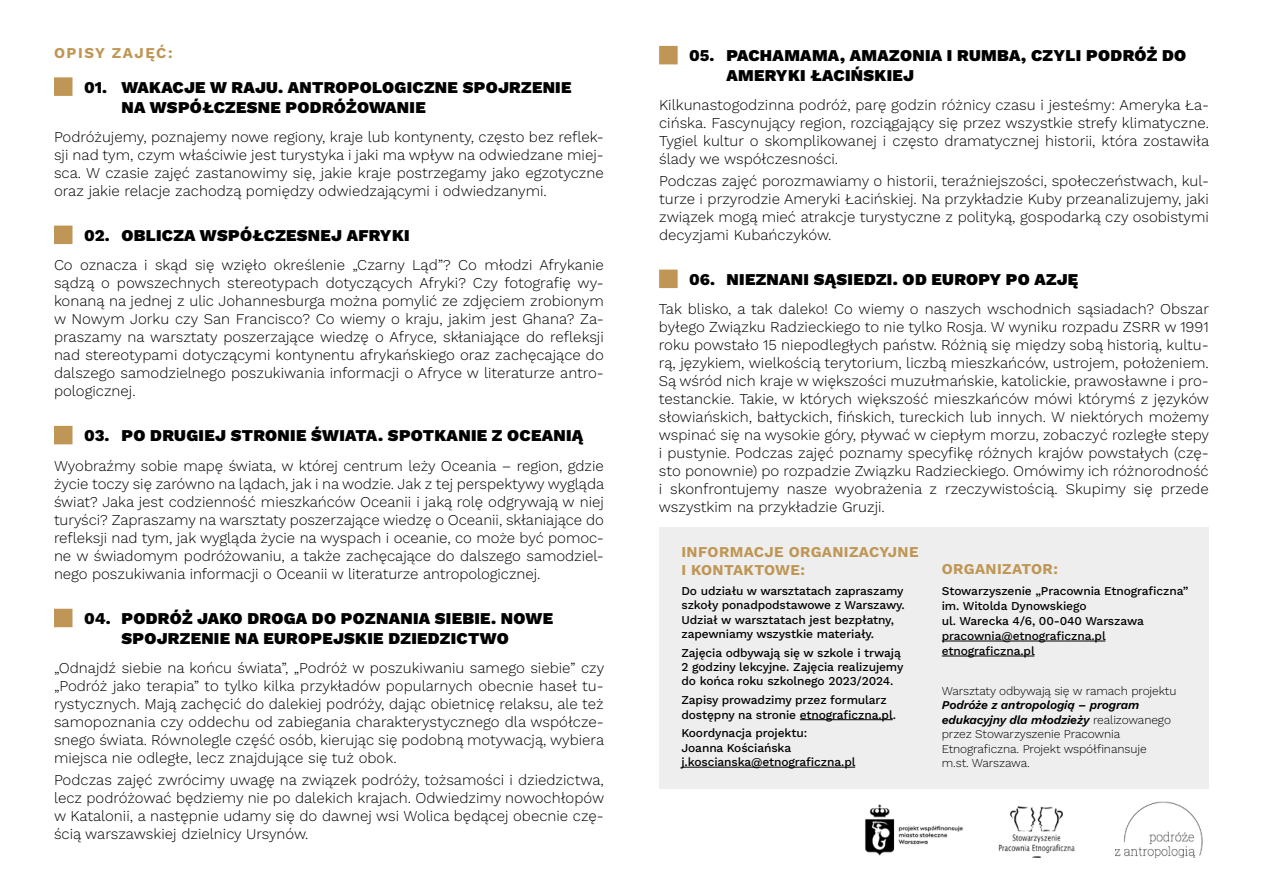
<style>
.page{position:relative;width:1263px;height:893px;background:#fff}
.page>*{position:absolute;margin:0;border:0;box-sizing:border-box;transform-origin:0 0}
.t1{font:900 16.5px/19.8px "Work Sans";letter-spacing:.02em;color:#000}
.t2{font:800 16.5px "Work Sans";color:#000}
.t3{font:300 15px/18px "Work Sans";color:#000;text-align:justify}
.t4{font:700 15px/18px "Work Sans";letter-spacing:.025em;color:#bf9654}
.t5{font:700 15px "Work Sans";letter-spacing:.1em;color:#bf9654}
.t6{font:500 12px/14.4px "Work Sans";letter-spacing:-.01em;color:#000}
.t7{font:300 12px/14.4px "Work Sans";letter-spacing:-.01em;color:#000}
.t8{font:500 12px "Work Sans";letter-spacing:-.01em;color:#020203}
.s1{font-weight:800}
.s2{font-weight:600;font-style:italic}
</style>
<div class="page">
<div style="left:659px;top:527px;width:550px;height:262px;background:#eee"></div>
<hr style="left:800px;top:719px;width:93px;height:1px;background:#000">
<hr style="left:681px;top:767px;width:174px;height:1px;background:#000">
<div style="left:54px;top:77px;width:18px;height:19px;background:#bf9656;border:8px solid #bf9656"></div>
<div style="left:54px;top:226px;width:18px;height:18px;background:#bf9656"></div>
<div style="left:54px;top:426px;width:18px;height:18px;background:#bf9656"></div>
<div style="left:54px;top:609px;width:18px;height:18px;background:#bf9656"></div>
<div style="left:659px;top:46px;width:19px;height:18px;background:#bf9656;border:8px solid #bf9656"></div>
<div style="left:659px;top:270px;width:19px;height:18px;background:#bf9656;border:8px solid #bf9656"></div>
<hr style="left:942px;top:641px;width:163px;height:1px;background:#020203">
<hr style="left:942px;top:656px;width:92px;height:1px;background:#000">
<img style="left:1115px;top:801px;width:88px;height:57px">
<img style="left:998px;top:806px;width:77px;height:52px">
<img style="left:865px;top:804px;width:98px;height:52px">
<p class="t5" style="left:54px;top:41px;width:120px">OPISY ZAJĘĆ:</p>
<p class="t2" style="left:84px;top:75px;width:25px">01.</p>
<p class="t3" style="left:54px;top:127px;width:551px">Podróżujemy, poznajemy nowe regiony, kraje lub kontynenty, często bez reflek&shy;sji nad tym, czym właściwie jest turystyka i jaki ma wpływ na odwiedzane miej&shy;sca. W czasie zajęć zastanowimy się, jakie kraje postrzegamy jako egzotyczne oraz jakie relacje zachodzą pomiędzy odwiedzającymi i odwiedzanymi.</p>
<p class="t1" style="left:84px;top:225px;width:327px"><span class="s1">02.</span> OBLICZA WSPÓŁCZESNEJ AFRYKI</p>
<p class="t3" style="left:54px;top:255px;width:551px">Co oznacza i skąd się wzięło określenie „Czarny Ląd”? Co młodzi Afrykanie sądzą o powszechnych stereotypach dotyczących Afryki? Czy fotografię wy&shy;konaną na jednej z ulic Johannesburga można pomylić ze zdjęciem zrobionym w Nowym Jorku czy San Francisco? Co wiemy o kraju, jakim jest Ghana? Za&shy;praszamy na warsztaty poszerzające wiedzę o Afryce, skłaniające do refleksji nad stereotypami dotyczącymi kontynentu afrykańskiego oraz zachęcające do dalszego samodzielnego poszukiwania informacji o Afryce w literaturze antro&shy;pologicznej.</p>
<p class="t1" style="left:84px;top:425px;width:501px"><span class="s1">03.</span> PO DRUGIEJ STRONIE ŚWIATA. SPOTKANIE Z OCEANIĄ</p>
<p class="t3" style="left:54px;top:456px;width:552px">Wyobraźmy sobie mapę świata, w której centrum leży Oceania – region, gdzie życie toczy się zarówno na lądach, jak i na wodzie. Jak z tej perspektywy wygląda świat? Jaka jest codzienność mieszkańców Oceanii i jaką rolę odgrywają w niej turyści? Zapraszamy na warsztaty poszerzające wiedzę o Oceanii, skłaniające do refleksji nad tym, jak wygląda życie na wyspach i oceanie, co może być pomoc&shy;ne w świadomym podróżowaniu, a także zachęcające do dalszego samodziel&shy;nego poszukiwania informacji o Oceanii w literaturze antropologicznej.</p>
<p class="t1" style="left:121px;top:608px;width:433px">PODRÓŻ JAKO DROGA DO POZNANIA SIEBIE. NOWE<br>SPOJRZENIE NA EUROPEJSKIE DZIEDZICTWO</p>
<p class="t1" style="left:121px;top:77px;width:452px">WAKACJE W RAJU. ANTROPOLOGICZNE SPOJRZENIE<br>NA WSPÓŁCZESNE PODRÓŻOWANIE</p>
<p class="t2" style="left:84px;top:606px;width:28px">04.</p>
<p class="t3" style="left:54px;top:658px;width:552px">„Odnajdź siebie na końcu świata”, „Podróż w poszukiwaniu samego siebie” czy „Podróż jako terapia” to tylko kilka przykładów popularnych obecnie haseł tu&shy;rystycznych. Mają zachęcić do dalekiej podróży, dając obietnicę relaksu, ale też samopoznania czy oddechu od zabiegania charakterystycznego dla współcze&shy;snego świata. Równolegle część osób, kierując się podobną motywacją, wybiera miejsca nie odległe, lecz znajdujące się tuż obok.</p>
<p class="t3" style="left:54px;top:770px;width:552px">Podczas zajęć zwrócimy uwagę na związek podróży, tożsamości i dziedzictwa, lecz podróżować będziemy nie po dalekich krajach. Odwiedzimy nowochłopów w Katalonii, a następnie udamy się do dawnej wsi Wolica będącej obecnie czę&shy;ścią warszawskiej dzielnicy Ursynów.</p>
<p class="t1" style="left:726px;top:45px;width:461px">PACHAMAMA, AMAZONIA I RUMBA, CZYLI PODRÓŻ DO<br>AMERYKI ŁACIŃSKIEJ</p>
<p class="t2" style="left:689px;top:43px;width:27px">05.</p>
<p class="t3" style="left:659px;top:95px;width:552px">Kilkunastogodzinna podróż, parę godzin różnicy czasu i jesteśmy: Ameryka Ła&shy;cińska. Fascynujący region, rozciągający się przez wszystkie strefy klimatyczne.<br>Tygiel kultur o skomplikowanej i często dramatycznej historii, która zostawiła ślady we współczesności.</p>
<p class="t3" style="left:659px;top:171px;width:551px">Podczas zajęć porozmawiamy o historii, teraźniejszości, społeczeństwach, kul&shy;turze i przyrodzie Ameryki Łacińskiej. Na przykładzie Kuby przeanalizujemy, jaki związek mogą mieć atrakcje turystyczne z polityką, gospodarką czy osobistymi decyzjami Kubańczyków.</p>
<p class="t1" style="left:689px;top:269px;width:390px"><span class="s1">06.</span> NIEZNANI SĄSIEDZI. OD EUROPY PO AZJĘ</p>
<p class="t3" style="left:659px;top:299px;width:552px">Tak blisko, a tak daleko! Co wiemy o naszych wschodnich sąsiadach? Obszar byłego Związku Radzieckiego to nie tylko Rosja. W wyniku rozpadu ZSRR w 1991 roku powstało 15 niepodległych państw. Różnią się między sobą historią, kultu&shy;rą, językiem, wielkością terytorium, liczbą mieszkańców, ustrojem, położeniem.<br>Są wśród nich kraje w większości muzułmańskie, katolickie, prawosławne i pro&shy;testanckie. Takie, w których większość mieszkańców mówi którymś z języków słowiańskich, bałtyckich, fińskich, tureckich lub innych. W niektórych możemy wspinać się na wysokie góry, pływać w ciepłym morzu, zobaczyć rozległe stepy i pustynie. Podczas zajęć poznamy specyfikę różnych krajów powstałych (czę&shy;sto ponownie) po rozpadzie Związku Radzieckiego. Omówimy ich różnorodność i skonfrontujemy nasze wyobrażenia z rzeczywistością. Skupimy się przede wszystkim na przykładzie Gruzji.</p>
<p class="t4" style="left:681px;top:542px;width:239px">INFORMACJE ORGANIZACYJNE<br>I KONTAKTOWE:</p>
<p class="t6" style="left:681px;top:583px;width:225px">Do udziału w warsztatach zapraszamy szkoły ponadpodstawowe z Warszawy.<br>Udział w warsztatach jest bezpłatny, zapewniamy wszystkie materiały.</p>
<p class="t6" style="left:681px;top:645px;width:223px">Zajęcia odbywają się w szkole i trwają<br>2 godziny lekcyjne. Zajęcia realizujemy do końca roku szkolnego 2023/2024.</p>
<p class="t6" style="left:681px;top:692px;width:216px">Zapisy prowadzimy przez formularz dostępny na stronie etnograficzna.pl.</p>
<p class="t6" style="left:681px;top:725px;width:176px">Koordynacja projektu:<br>Joanna Kościańska j.koscianska@etnograficzna.pl</p>
<p class="t4" style="left:942px;top:560px;width:118px">ORGANIZATOR:</p>
<p class="t6" style="left:942px;top:583px;width:248px;line-height:15px">Stowarzyszenie „Pracownia Etnograficzna” im. Witolda Dynowskiego<br>ul. Warecka 4/6, 00-040 Warszawa</p>
<p class="t8" style="left:942px;top:627px;width:165px">pracownia@etnograficzna.pl</p>
<p class="t6" style="left:942px;top:643px;width:94px">etnograficzna.pl</p>
<p class="t7" style="left:942px;top:683px;width:236px">Warsztaty odbywają się w ramach projektu</p>
<p class="t7" style="left:942px;top:697px;width:231px"><span class="s2">Podróże z antropologią – program edukacyjny dla młodzieży</span> realizowanego przez Stowarzyszenie Pracownia Etnograficzna. Projekt współfinansuje m.st. Warszawa.</p>
</div>
